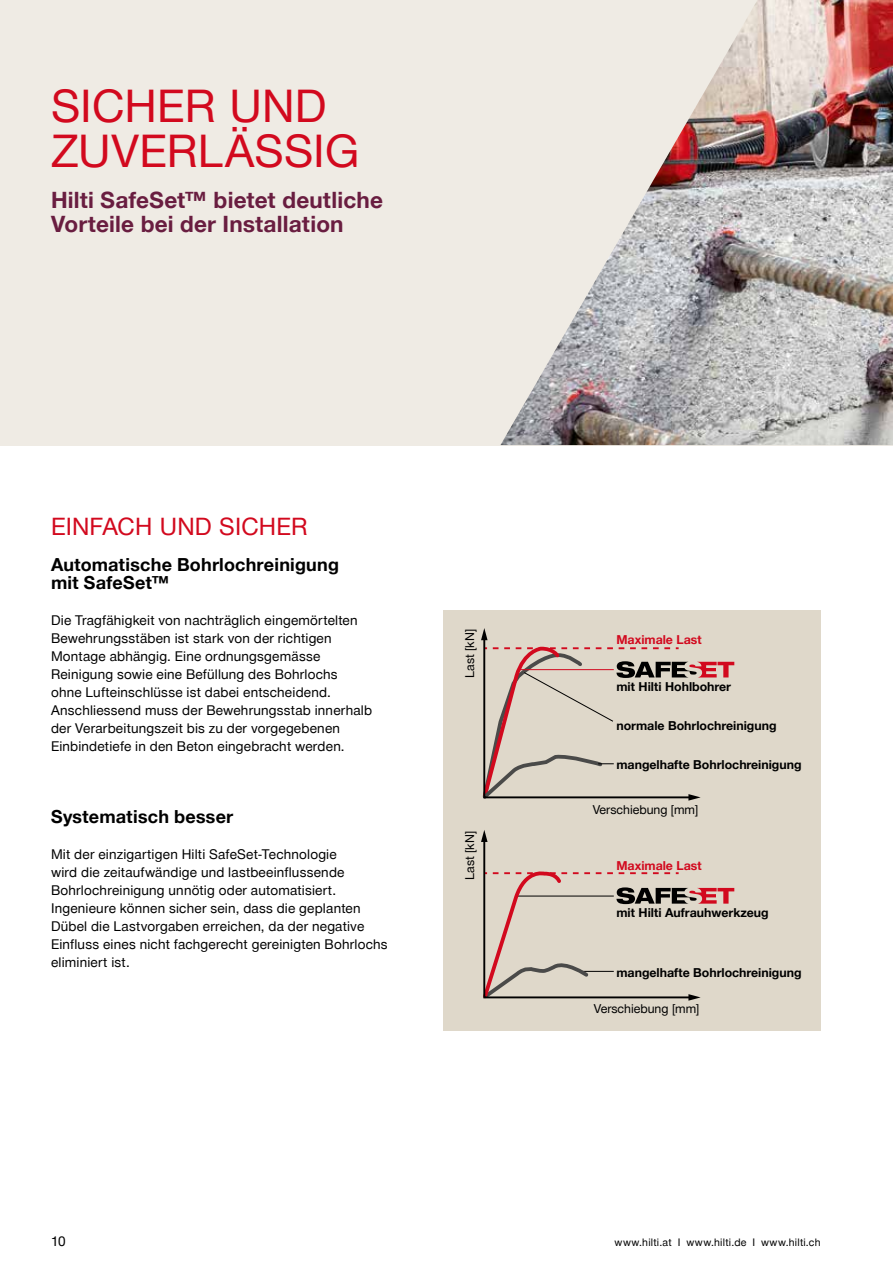
<style>
.page{position:relative;width:893px;height:1263px;background:#fff}
.page>*{position:absolute;margin:0;border:0;box-sizing:border-box;transform-origin:0 0}
.t1{font:45px/45px "Hilti";letter-spacing:.005em;color:#d2091e}
.t2{font:24px "Hilti";letter-spacing:.005em;color:#d2091e}
.t3{font:700 22.5px/23.7px "Hilti";letter-spacing:.01em;color:#691d40}
.t4{font:700 18px/18px "Hilti";letter-spacing:.01em;color:#000}
.t5{font:13.5px/18px "Hilti";letter-spacing:.015em;color:#000}
.t6{font:700 12.3px "Hilti";color:#000}
.t7{font:12.3px "Hilti";color:#000}
.t8{font:700 12.3px "Hilti";color:#d2091e}
.t9{font:10.5px "Hilti";letter-spacing:.025em;color:#000}
</style>
<div class="page">
<div style="left:443px;top:611px;width:378px;height:420px;background:#dfd8ca"></div>
<svg style="left:481px;top:628px;width:253px;height:173px"></svg>
<div style="left:0;top:0;width:893px;height:445px;background:#efebe4"></div>
<img style="left:500px;top:0;width:393px;height:445px">
<svg style="left:481px;top:830px;width:253px;height:171px"></svg>
<h1 class="t1" style="left:51px;top:84px;width:310px">SICHER UND<br>ZUVERLÄSSIG</h1>
<h3 class="t3" style="left:51px;top:189px;width:334px">Hilti SafeSet™ bietet deutliche<br>Vorteile bei der Installation</h3>
<h2 class="t2" style="left:51px;top:513px;width:258px">EINFACH UND SICHER</h2>
<h3 class="t4" style="left:51px;top:556px;width:290px">Automatische Bohrlochreinigung mit SafeSet™</h3>
<p class="t5" style="left:51px;top:611px;width:322px">Die Tragfähigkeit von nachträglich eingemörtelten Bewehrungsstäben ist stark von der richtigen Montage abhängig. Eine ordnungsgemässe Reinigung sowie eine Befüllung des Bohrlochs<br>ohne Lufteinschlüsse ist dabei entscheidend.<br>Anschliessend muss der Bewehrungsstab innerhalb der Verarbeitungszeit bis zu der vorgegebenen Einbindetiefe in den Beton eingebracht werden.</p>
<h3 class="t4" style="left:51px;top:808px;width:184px">Systematisch besser</h3>
<p class="t5" style="left:51px;top:845px;width:338px">Mit der einzigartigen Hilti SafeSet-Technologie<br>wird die zeitaufwändige und lastbeeinflussende Bohrlochreinigung unnötig oder automatisiert.<br>Ingenieure können sicher sein, dass die geplanten Dübel die Lastvorgaben erreichen, da der negative Einfluss eines nicht fachgerecht gereinigten Bohrlochs eliminiert ist.</p>
<p class="t7" style="left:463px;top:678px;width:50px;rotate:-90deg">Last [kN]</p>
<p class="t7" style="left:463px;top:880px;width:50px;rotate:-90deg">Last [kN]</p>
<p class="t8" style="left:616px;top:633px;width:87px">Maximale Last</p>
<p class="t6" style="left:616px;top:679px;width:116px">mit Hilti Hohlbohrer</p>
<p class="t6" style="left:616px;top:718px;width:162px">normale Bohrlochreinigung</p>
<p class="t6" style="left:616px;top:757px;width:187px">mangelhafte Bohrlochreinigung</p>
<p class="t7" style="left:593px;top:802px;width:107px">Verschiebung [mm]</p>
<p class="t8" style="left:616px;top:859px;width:87px">Maximale Last</p>
<p class="t6" style="left:616px;top:905px;width:154px">mit Hilti Aufrauhwerkzeug</p>
<p class="t6" style="left:616px;top:965px;width:187px">mangelhafte Bohrlochreinigung</p>
<p class="t7" style="left:594px;top:1002px;width:107px">Verschiebung [mm]</p>
<p class="t5" style="left:51px;top:1232px;width:16px">10</p>
<p class="t9" style="left:615px;top:1236px;width:208px">www.hilti.at I www.hilti.de I www.hilti.ch</p>
</div>
